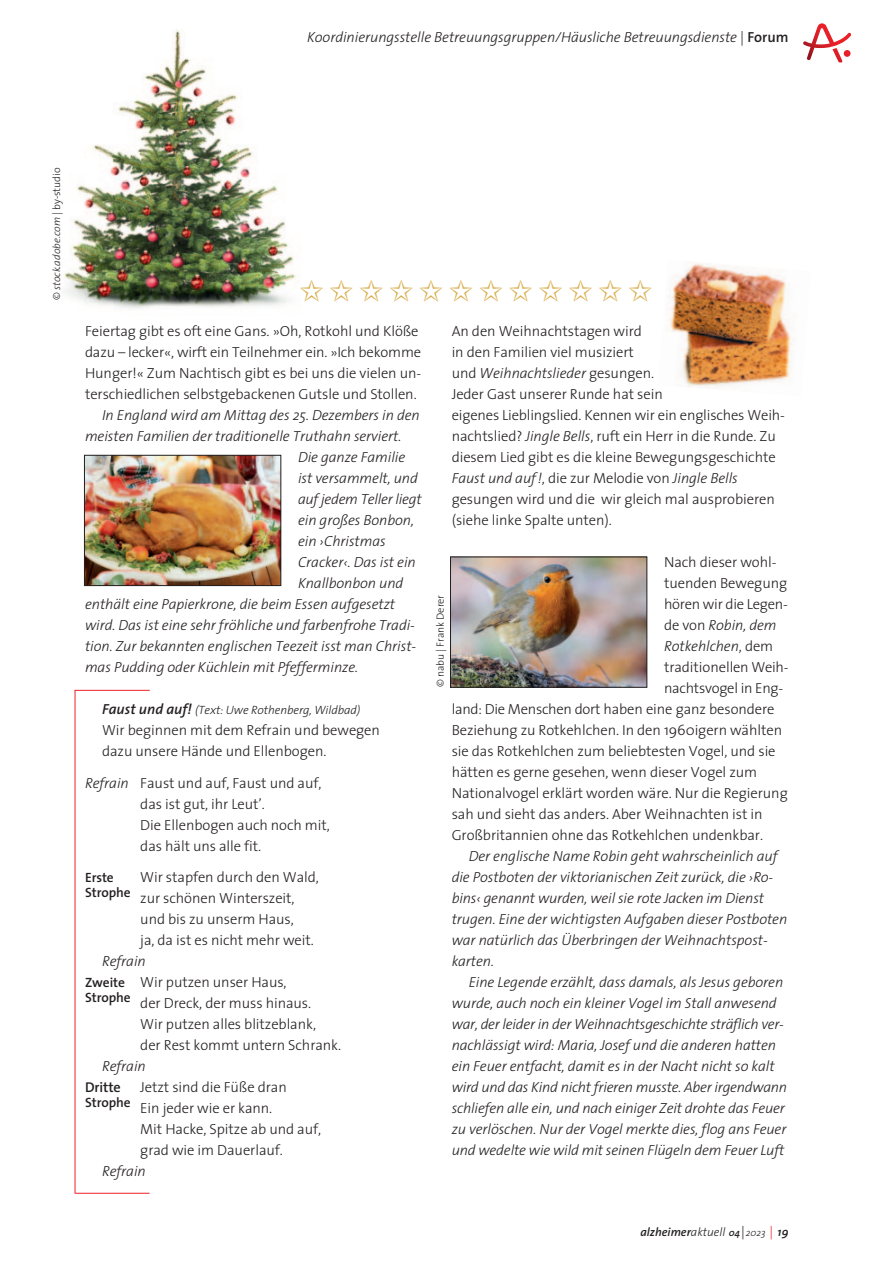
<style>
.page{position:relative;width:893px;height:1263px;background:#fff}
.page>*{position:absolute;margin:0;border:0;box-sizing:border-box;transform-origin:0 0}
.t1{font:30px "Zapf Dingbats ITC";color:#daaf50}
.t2{font:300 14.7px/21px "The Sans";letter-spacing:-.005em;color:#231f20}
.t3{font:italic 300 14.7px/21px "The Sans";letter-spacing:-.005em;color:#231f20}
.t4{font:600 14.25px "The Sans";letter-spacing:-.005em;color:#231f20}
.t5{font:600 13.5px "The Sans";letter-spacing:-.005em;color:#231f20}
.t6{font:italic 300 12px "The Sans";letter-spacing:-.005em;color:#231f20}
.t7{font:italic 600 12px "The Sans";color:#231f20}
.t8{font:italic 300 10.5px "The Sans";letter-spacing:-.005em;color:#231f20}
.t9{font:300 10.5px "The Sans";letter-spacing:-.005em;color:#231f20}
.s1{font-weight:600;font-style:normal}
.s2{font-style:normal}
.s3{font-weight:600;font-size:14.7px}
.s4{font-style:italic}
.s5{font-weight:600;font-size:13.5px}
.s6{font-weight:300}
.s7{font-size:9.9px}
.s8{font-weight:300;font-style:normal;font-size:13.5px}
.s9{font-weight:300;font-size:9.9px}
.s10{font-weight:300;font-style:normal;font-size:13.5px;color:#ee2027}
</style>
<div class="page">
<img style="left:669px;top:263px;width:123px;height:127px">
<svg style="left:803px;top:23px;width:48px;height:40px"></svg>
<img style="left:64px;top:29px;width:232px;height:280px">
<img style="left:86px;top:457px;width:193px;height:127px">
<div style="left:84px;top:455px;width:197px;height:131px;border:1px solid #231f20"></div>
<img style="left:452px;top:559px;width:193px;height:126px">
<div style="left:450px;top:557px;width:197px;height:130px;border:1px solid #231f20"></div>
<hr style="left:75px;top:690px;width:1px;height:503px;background:#ee2027">
<hr style="left:75px;top:690px;width:75px;height:1px;background:#ee2027">
<hr style="left:75px;top:1193px;width:75px;height:1px;background:#ee2027">
<p class="t3" style="left:307px;top:28px;width:483px">Koordinierungsstelle Betreuungsgruppen/Häusliche Betreuungsdienste | <span class="s1">Forum</span></p>
<p class="t8" style="left:53px;top:300px;width:134px;rotate:-90deg"><span class="s2">©</span> stock.adobe.com <span class="s2">| by-studio</span></p>
<h1 class="t1" style="left:299px;top:276px;width:355px">✩✩✩✩✩✩✩✩✩✩✩✩</h1>
<p class="t2" style="left:85px;top:322px;width:338px">Feiertag gibt es oft eine Gans. »Oh, Rotkohl und Klöße dazu – lecker«, wirft ein Teil nehmer ein. »Ich bekom me Hunger!« Zum Nachtisch gibt es bei uns die vielen un - terschiedlichen selbstge backenen Gutsle und Stollen.</p>
<p class="t3" style="left:102px;top:406px;width:319px">In England wird am Mittag des 25. Dezembers in den</p>
<p class="t3" style="left:85px;top:427px;width:318px">meisten Familien der traditionelle Truthahn serviert.</p>
<p class="t3" style="left:298px;top:448px;width:109px">Die ganze Familie</p>
<p class="t3" style="left:298px;top:469px;width:121px">ist versammelt, und</p>
<p class="t3" style="left:298px;top:490px;width:125px">auf jedem Teller liegt</p>
<p class="t3" style="left:298px;top:511px;width:118px">ein großes Bonbon,</p>
<p class="t3" style="left:298px;top:532px;width:89px">ein ›Christmas</p>
<p class="t3" style="left:298px;top:553px;width:119px">Cracker‹. Das ist ein</p>
<p class="t3" style="left:298px;top:574px;width:107px">Knallbonbon und</p>
<p class="t3" style="left:85px;top:595px;width:312px">enthält eine Papierkrone, die beim Essen aufgesetzt</p>
<p class="t3" style="left:85px;top:616px;width:332px">wird. Das ist eine sehr fröhliche und farbenfrohe Tradi -</p>
<p class="t3" style="left:85px;top:637px;width:333px">tion. Zur bekannten englischen Teezeit isst man Christ -</p>
<p class="t3" style="left:85px;top:658px;width:275px">mas Pudding oder Küchlein mit Pfefferminze.</p>
<p class="t6" style="left:102px;top:705px;width:260px"><span class="s3">Faust und auf!</span> (Text: Uwe Rothenberg, Wildbad)</p>
<p class="t2" style="left:102px;top:721px;width:279px">Wir beginnen mit dem Refrain und bewegen dazu unsere Hände und Ellenbogen.</p>
<p class="t2" style="left:140px;top:774px;width:191px;text-indent:-55px"><span class="s4">Refrain</span> Faust und auf, Faust und auf, das ist gut, ihr Leut’.<br>Die Ellenbogen auch noch mit, das hält uns alle fit.</p>
<p class="t5" style="left:85px;top:869px;width:30px">Erste</p>
<p class="t2" style="left:140px;top:868px;width:180px">Wir stapfen durch den Wald,</p>
<p class="t2" style="left:85px;top:889px;width:211px"><sup>Strophe</sup> zur schönen Winterszeit,</p>
<p class="t2" style="left:140px;top:910px;width:155px">und bis zu unserm Haus,</p>
<p class="t2" style="left:140px;top:931px;width:175px">ja, da ist es nicht mehr weit.</p>
<p class="t3" style="left:102px;top:952px;width:45px">Refrain</p>
<p class="t2" style="left:85px;top:973px;width:203px"><span class="s5">Zweite</span> Wir putzen unser Haus,</p>
<p class="t2" style="left:85px;top:994px;width:228px"><sup>Strophe</sup> der Dreck, der muss hinaus.</p>
<p class="t2" style="left:140px;top:1015px;width:177px">Wir putzen alles blitzeblank,</p>
<p class="t2" style="left:140px;top:1036px;width:202px">der Rest kommt untern Schrank.</p>
<p class="t3" style="left:102px;top:1057px;width:45px">Refrain</p>
<p class="t4" style="left:85px;top:1079px;width:37px">Dritte</p>
<p class="t2" style="left:140px;top:1078px;width:148px">Jetzt sind die Füße dran</p>
<p class="t2" style="left:85px;top:1099px;width:189px"><sup>Strophe</sup> Ein jeder wie er kann.</p>
<p class="t2" style="left:140px;top:1120px;width:182px">Mit Hacke, Spitze ab und auf,</p>
<p class="t2" style="left:140px;top:1141px;width:144px">grad wie im Dauerlauf.</p>
<p class="t3" style="left:102px;top:1162px;width:45px">Refrain</p>
<p class="t2" style="left:452px;top:322px;width:335px">An den Weihnachtstagen wird<br>in den Familien viel musiziert<br>und <span class="s4">Weihnachtslieder</span> gesungen.<br>Jeder Gast unserer Runde hat sein<br>eigenes Lieblingslied. Kennen wir ein englisches Weih - nachtslied? <span class="s4">Jingle Bells</span>, ruft ein Herr in die Runde. Zu diesem Lied gibt es die kleine Bewegungsgeschichte <span class="s4">Faust und auf !</span>, die zur Melodie von <span class="s4">Jingle Bells </span>gesungen wird und die wir gleich mal ausprobieren (siehe linke Spalte unten).</p>
<p class="t2" style="left:664px;top:553px;width:114px">Nach dieser wohl -</p>
<p class="t2" style="left:664px;top:574px;width:125px">tuenden Bewegung</p>
<p class="t2" style="left:664px;top:595px;width:125px">hören wir die Legen -</p>
<p class="t3" style="left:664px;top:616px;width:114px"><span class="s2">de von</span> Robin, dem</p>
<p class="t3" style="left:664px;top:637px;width:111px">Rotkehlchen<span class="s2">, dem</span></p>
<p class="t2" style="left:664px;top:658px;width:126px">traditio nel len Weih -</p>
<p class="t2" style="left:664px;top:679px;width:121px">nachtsvogel in Eng -</p>
<p class="t2" style="left:452px;top:700px;width:324px">land: Die Menschen dort haben eine ganz besondere</p>
<p class="t2" style="left:452px;top:721px;width:332px">Beziehung zu Rot kehlchen. In den 1960igern wählten</p>
<p class="t2" style="left:452px;top:742px;width:325px">sie das Rotkehl chen zum beliebtesten Vogel, und sie</p>
<p class="t2" style="left:452px;top:763px;width:307px">hätten es gerne gesehen, wenn dieser Vogel zum</p>
<p class="t2" style="left:452px;top:784px;width:338px">Nationalvogel er klärt worden wäre. Nur die Regierung</p>
<p class="t2" style="left:452px;top:805px;width:312px">sah und sieht das anders. Aber Weihnachten ist in</p>
<p class="t2" style="left:452px;top:826px;width:313px">Großbritannien ohne das Rotkehlchen undenkbar.</p>
<p class="t3" style="left:452px;top:847px;width:337px;text-indent:17px">Der englische Name Robin geht wahrscheinlich auf die Postboten der viktorianischen Zeit zurück, die ›Ro - bins‹ genannt wurden, weil sie rote Jacken im Dienst trugen. Eine der wichtigsten Aufgaben dieser Postbo ten war natürlich das Überbringen der Weihnachts post - karten.</p>
<p class="t3" style="left:452px;top:973px;width:337px;text-indent:17px">Eine Legende erzählt, dass damals, als Jesus geboren wurde, auch noch ein kleiner Vogel im Stall anwesend war, der leider in der Weihnachtsgeschichte sträflich ver - nachlässigt wird: Maria, Josef und die anderen hat ten ein Feuer entfacht, damit es in der Nacht nicht so kalt wird und das Kind nicht frieren musste. Aber irgend wann schliefen alle ein, und nach einiger Zeit drohte das Feuer zu verlöschen. Nur der Vogel merkte dies, flog ans Feuer und wedelte wie wild mit seinen Flügeln dem Feuer Luft</p>
<p class="t9" style="left:436px;top:687px;width:94px;rotate:-90deg">© nabu | Frank Derer</p>
<p class="t7" style="left:640px;top:1227px;width:150px">alzheimer<span class="s6">aktuell</span> <span class="s7">04</span><span class="s8">|</span><span class="s9">2023</span> <span class="s10">|</span> 19</p>
</div>
